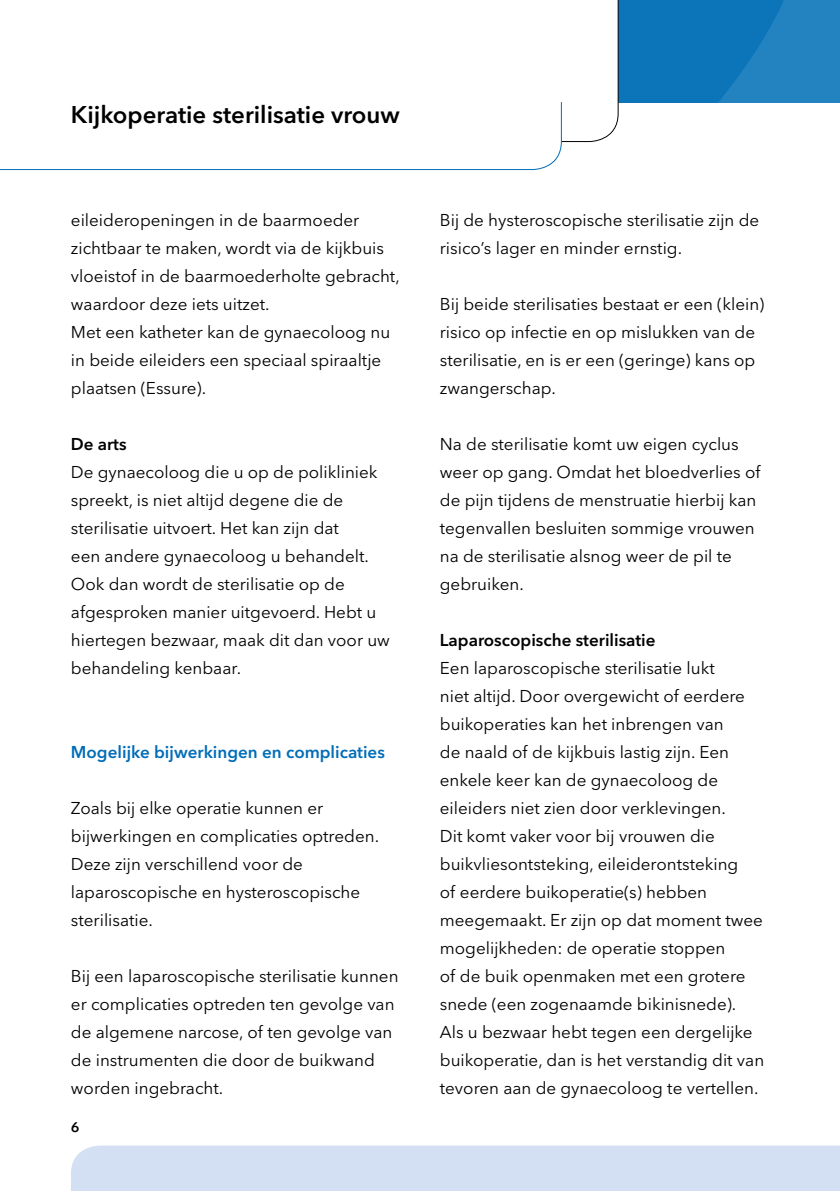
<style>
.page{position:relative;width:840px;height:1191px;background:#fff}
.page>*{position:absolute;margin:0;border:0;box-sizing:border-box;transform-origin:0 0}
.t1{font:600 24px "Avenir Next LT Pro";color:#000}
.t2{font:17px/28px "Avenir Next LT Pro";color:#000}
.t3{font:600 17px "Avenir Next LT Pro";color:#006db8}
.t4{font:600 17px "Avenir Next LT Pro";color:#000}
.t5{font:600 14px "Avenir Next LT Pro";color:#000}
</style>
<div class="page">
<svg style="left:618px;top:0;width:221px;height:102px;background:#147abc"></svg>
<div style="left:71px;top:1145px;width:768px;height:46px;background:#d3dff3"></div>
<svg style="left:0;top:102px;width:562px;height:69px"></svg>
<h1 class="t1" style="left:71px;top:99px;width:330px">Kijkoperatie sterilisatie vrouw</h1>
<p class="t2" style="left:71px;top:206px;width:330px">eileideropeningen in de baarmoeder zichtbaar te maken, wordt via de kijkbuis vloeistof in de baarmoederholte gebracht, waardoor deze iets uitzet.<br>Met een katheter kan de gynaecoloog nu in beide eileiders een speciaal spiraaltje plaatsen (Essure).</p>
<p class="t4" style="left:71px;top:434px;width:57px">De arts</p>
<p class="t2" style="left:71px;top:458px;width:320px">De gynaecoloog die u op de polikliniek spreekt, is niet altijd degene die de sterilisatie uitvoert. Het kan zijn dat<br>een andere gynaecoloog u behandelt.<br>Ook dan wordt de sterilisatie op de afgesproken manier uitgevoerd. Hebt u hiertegen bezwaar, maak dit dan voor uw behandeling kenbaar.</p>
<p class="t3" style="left:71px;top:742px;width:315px">Mogelijke bijwerkingen en complicaties</p>
<p class="t2" style="left:71px;top:794px;width:309px">Zoals bij elke operatie kunnen er bijwerkingen en complicaties optreden.<br>Deze zijn verschillend voor de laparoscopische en hysteroscopische sterilisatie.</p>
<p class="t2" style="left:71px;top:962px;width:329px">Bij een laparoscopische sterilisatie kunnen er complicaties optreden ten gevolge van de algemene narcose, of ten gevolge van de instrumenten die door de buikwand worden ingebracht.</p>
<p class="t5" style="left:71px;top:1118px;width:10px">6</p>
<p class="t2" style="left:439px;top:206px;width:321px">Bij de hysteroscopische sterilisatie zijn de risico’s lager en minder ernstig.</p>
<p class="t2" style="left:439px;top:290px;width:326px">Bij beide sterilisaties bestaat er een (klein) risico op infectie en op mislukken van de sterilisatie, en is er een (geringe) kans op zwangerschap.</p>
<p class="t2" style="left:439px;top:430px;width:322px">Na de sterilisatie komt uw eigen cyclus weer op gang. Omdat het bloedverlies of de pijn tijdens de menstruatie hierbij kan tegenvallen besluiten sommige vrouwen na de sterilisatie alsnog weer de pil te gebruiken.</p>
<p class="t4" style="left:439px;top:630px;width:217px">Laparoscopische sterilisatie</p>
<p class="t2" style="left:439px;top:654px;width:326px">Een laparoscopische sterilisatie lukt<br>niet altijd. Door overgewicht of eerdere buikoperaties kan het inbrengen van<br>de naald of de kijkbuis lastig zijn. Een enkele keer kan de gynaecoloog de eileiders niet zien door verklevingen.<br>Dit komt vaker voor bij vrouwen die buikvliesontsteking, eileiderontsteking<br>of eerdere buikoperatie(s) hebben meegemaakt. Er zijn op dat moment twee mogelijkheden: de operatie stoppen<br>of de buik openmaken met een grotere snede (een zogenaamde bikinisnede).<br>Als u bezwaar hebt tegen een dergelijke buikoperatie, dan is het verstandig dit van tevoren aan de gynaecoloog te vertellen.</p>
</div>
